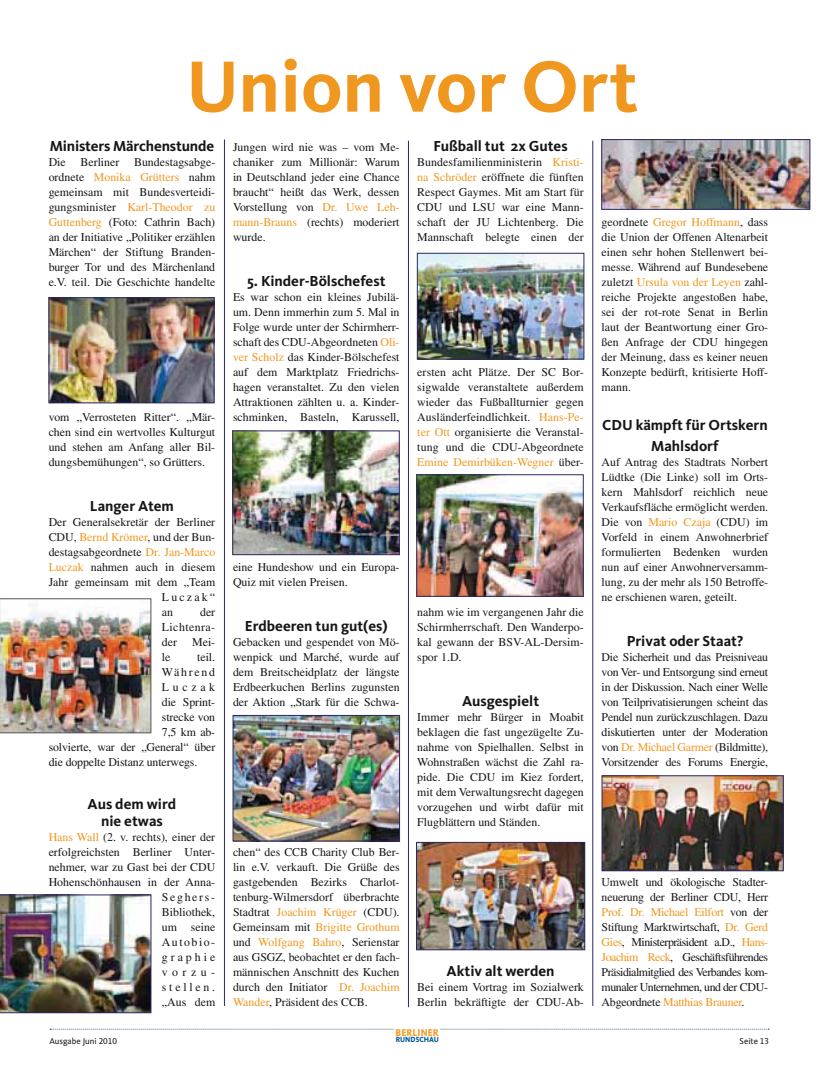
<style>
.page{position:relative;width:833px;height:1071px;background:#fff}
.page>*{position:absolute;margin:0;border:0;box-sizing:border-box;transform-origin:0 0}
.t1{font:700 75px "CDU Kievit Tab";color:#f09720}
.t2{font:700 15px/17.5px "CDU Kievit";color:#161619;text-align:center}
.t3{font:11.88px/15px "Times LT Std";color:#161619;text-align:justify}
.t4{font:11.88px "Times LT Std";letter-spacing:.15em;color:#161619}
.t5{font:800 10.25px "CDU Kievit";letter-spacing:.01em;color:#f29b1f;scale:.91 1}
.t6{font:8.75px "CDU Kievit Tab";color:#161619}
.t7{font:800 7.75px "CDU Kievit";color:#005a95;scale:.91 1}
.s1{color:#f09720}
</style>
<div class="page">
<svg style="left:50px;top:1028px;width:719px;height:1px"></svg>
<div style="left:394px;top:1028px;width:46px;height:17px;background:#fff"></div>
<img style="left:235px;top:717px;width:163px;height:122px">
<div style="left:233px;top:715px;width:167px;height:126px;border:1px solid #2d2762"></div>
<img style="left:418px;top:476px;width:163px;height:118px">
<div style="left:416px;top:474px;width:167px;height:122px;border:1px solid #2d2762"></div>
<img style="left:234px;top:432px;width:163px;height:121px">
<div style="left:232px;top:430px;width:167px;height:125px;border:1px solid #2d2762"></div>
<img style="left:0;top:894px;width:151px;height:118px">
<img style="left:51px;top:299px;width:161px;height:102px">
<div style="left:49px;top:297px;width:165px;height:106px;border:1px solid #2d2762"></div>
<hr style="left:408px;top:141px;width:1px;height:865px;background:#2c276c">
<hr style="left:592px;top:141px;width:1px;height:864px;background:#2c276c">
<img style="left:0;top:598px;width:151px;height:135px">
<img style="left:418px;top:843px;width:165px;height:104px">
<div style="left:416px;top:841px;width:169px;height:108px;border:1px solid #2d2762"></div>
<img style="left:603px;top:141px;width:205px;height:67px">
<div style="left:601px;top:139px;width:209px;height:71px;border:1px solid #2d2762"></div>
<hr style="left:224px;top:139px;width:1px;height:866px;background:#2c276c">
<img style="left:603px;top:777px;width:178px;height:91px">
<div style="left:601px;top:775px;width:182px;height:95px;border:1px solid #2d2762"></div>
<img style="left:419px;top:255px;width:163px;height:102px">
<div style="left:417px;top:253px;width:167px;height:106px;border:1px solid #2d2762"></div>
<h1 class="t1" style="left:186px;top:58px;width:454px">Union vor Ort</h1>
<p class="t2" style="left:50px;top:138px;width:166px">Ministers Märchenstunde</p>
<p class="t3" style="left:49px;top:155px;width:168px">Die Berliner Bundestagsabge&shy;ordnete <span class="s1">Monika Grütters</span> nahm gemeinsam mit Bundesverteidi&shy;gungsminister <span class="s1">Karl-Theodor zu Guttenberg</span> (Foto: Cathrin Bach) an der Initiative „Politiker erzählen Märchen“ der Stiftung Branden&shy;burger Tor und des Märchenland e.V. teil. Die Geschichte handelte</p>
<p class="t3" style="left:49px;top:410px;width:168px">vom „Verrosteten Ritter“. „Mär&shy;chen sind ein wertvolles Kulturgut und stehen am Anfang aller Bil&shy;dungsbemühungen“, so Grütters.</p>
<p class="t2" style="left:90px;top:498px;width:86px">Langer Atem</p>
<p class="t3" style="left:49px;top:515px;width:168px">Der Generalsekretär der Berliner</p>
<p class="t3" style="left:49px;top:530px;width:168px">CDU, <span class="s1">Bernd Krömer</span>, und der Bun-</p>
<p class="t3" style="left:49px;top:545px;width:168px">destagsabgeordnete <span class="s1">Dr. Jan-Marco</span></p>
<p class="t3" style="left:49px;top:560px;width:168px"><span class="s1">Luczak</span> nahmen auch in diesem</p>
<p class="t3" style="left:49px;top:575px;width:168px">Jahr gemeinsam mit dem „Team</p>
<p class="t3" style="left:162px;top:590px;width:55px">Luczak“</p>
<p class="t3" style="left:162px;top:605px;width:13px">an</p>
<p class="t3" style="left:162px;top:605px;width:55px;text-indent:38px">der Lichtenra&shy;der</p>
<p class="t3" style="left:192px;top:635px;width:25px">Mei-</p>
<p class="t3" style="left:162px;top:650px;width:10px">le</p>
<p class="t3" style="left:197px;top:650px;width:20px">teil.</p>
<p class="t4" style="left:162px;top:667px;width:55px">Während</p>
<p class="t3" style="left:162px;top:680px;width:55px">Luczak</p>
<p class="t3" style="left:162px;top:695px;width:55px">die Sprint-</p>
<p class="t3" style="left:162px;top:710px;width:55px">strecke von</p>
<p class="t3" style="left:162px;top:725px;width:55px">7,5 km ab-</p>
<p class="t3" style="left:49px;top:740px;width:168px">solvierte, war der „General“ über</p>
<p class="t3" style="left:49px;top:755px;width:150px">die doppelte Distanz unterwegs.</p>
<p class="t2" style="left:88px;top:796px;width:90px">Aus dem wird nie etwas</p>
<p class="t3" style="left:49px;top:830px;width:168px;text-align:right"><span class="s1">Hans Wall</span> (2. v. rechts), einer der erfolgreichsten Berliner Unter&shy;nehmer, war zu Gast bei der CDU<br>Hohenschönhausen in der Anna-<br>Seghers-<br>Bibliothek,<br>um seine<br>Autobio-<br>graphie<br>vorzu-<br>stellen.<br>„Aus dem</p>
<p class="t3" style="left:233px;top:140px;width:168px">Jungen wird nie was – vom Me&shy;chaniker zum Millionär: Warum in Deutschland jeder eine Chance braucht“ heißt das Werk, dessen Vorstellung von <span class="s1">Dr. Uwe Leh&shy;mann-Brauns</span> (rechts) moderiert wurde.</p>
<p class="t2" style="left:247px;top:273px;width:140px">5. Kinder-Bölschefest</p>
<p class="t3" style="left:233px;top:290px;width:168px">Es war schon ein kleines Jubilä&shy;um. Denn immerhin zum 5. Mal in Folge wurde unter der Schirmherr&shy;schaft des CDU-Abgeordneten <span class="s1">Oli&shy;ver Scholz</span> das Kinder-Bölschefest auf dem Marktplatz Friedrichs&shy;hagen veranstaltet. Zu den vielen Attraktionen zählten u. a. Kinder&shy;schminken, Basteln, Karussell,</p>
<p class="t2" style="left:433px;top:138px;width:136px">Fußball tut 2x Gutes</p>
<p class="t3" style="left:417px;top:155px;width:168px">Bundesfamilienministerin <span class="s1">Kristi&shy;na Schröder</span> eröffnete die fünften Respect Gaymes. Mit am Start für CDU und LSU war eine Mann&shy;schaft der JU Lichtenberg. Die Mannschaft belegte einen der</p>
<p class="t3" style="left:417px;top:365px;width:168px">ersten acht Plätze. Der SC Bor&shy;sigwalde veranstaltete außerdem wieder das Fußballturnier gegen Ausländerfeindlichkeit. <span class="s1">Hans-Pe&shy;ter Ott</span> organisierte die Veranstal&shy;tung und die CDU-Abgeordnete <span class="s1">Emine Demirbüken-Wegner</span> über-</p>
<p class="t3" style="left:233px;top:560px;width:168px">eine Hundeshow und ein Europa-<br>Quiz mit vielen Preisen.</p>
<p class="t2" style="left:245px;top:618px;width:144px">Erdbeeren tun gut(es)</p>
<p class="t3" style="left:233px;top:635px;width:168px">Gebacken und gespendet von Mö&shy;wenpick und Marché, wurde auf dem Breitscheidplatz der längste Erdbeerkuchen Berlins zugunsten der Aktion „Stark für die Schwa-</p>
<p class="t3" style="left:233px;top:845px;width:168px">chen“ des CCB Charity Club Ber&shy;lin e.V. verkauft. Die Grüße des gastgebenden Bezirks Charlot&shy;tenburg-Wilmersdorf überbrachte Stadtrat <span class="s1">Joachim Krüger</span> (CDU).<br>Gemeinsam mit <span class="s1">Brigitte Grothum </span>und <span class="s1">Wolfgang Bahro</span>, Serienstar aus GSGZ, beobachtet er den fach&shy;männischen Anschnitt des Kuchen durch den Initiator <span class="s1">Dr. Joachim Wander</span>, Präsident des CCB.</p>
<p class="t3" style="left:417px;top:605px;width:168px">nahm wie im vergangenen Jahr die Schirmherrschaft. Den Wanderpo&shy;kal gewann der BSV-AL-Dersim&shy;spor 1.D.</p>
<p class="t2" style="left:462px;top:693px;width:79px">Ausgespielt</p>
<p class="t3" style="left:417px;top:710px;width:168px">Immer mehr Bürger in Moabit beklagen die fast ungezügelte Zu&shy;nahme von Spielhallen. Selbst in Wohnstraßen wächst die Zahl ra&shy;pide. Die CDU im Kiez fordert, mit dem Verwaltungsrecht dagegen vorzugehen und wirbt dafür mit Flugblättern und Ständen.</p>
<p class="t2" style="left:446px;top:963px;width:110px">Aktiv alt werden</p>
<p class="t3" style="left:417px;top:980px;width:168px">Bei einem Vortrag im Sozialwerk<br>Berlin bekräftigte der CDU-Ab-</p>
<p class="t3" style="left:601px;top:215px;width:168px">geordnete <span class="s1">Gregor Hoffmann</span>, dass die Union der Offenen Altenarbeit einen sehr hohen Stellenwert bei&shy;messe. Während auf Bundesebene zuletzt <span class="s1">Ursula von der Leyen</span> zahl&shy;reiche Projekte angestoßen habe, sei der rot-rote Senat in Berlin laut der Beantwortung einer Gro&shy;ßen Anfrage der CDU hingegen der Meinung, dass es keiner neuen Konzepte bedürft, kritisierte Hoff&shy;mann.</p>
<p class="t2" style="left:602px;top:415px;width:167px;line-height:21.2px">CDU kämpft für Ortskern<br>Mahlsdorf</p>
<p class="t3" style="left:601px;top:455px;width:168px">Auf Antrag des Stadtrats Norbert Lüdtke (Die Linke) soll im Orts&shy;kern Mahlsdorf reichlich neue Verkaufsfläche ermöglicht werden.<br>Die von <span class="s1">Mario Czaja</span> (CDU) im Vorfeld in einem Anwohnerbrief formulierten Bedenken wurden nun auf einer Anwohnerversamm&shy;lung, zu der mehr als 150 Betroffe&shy;ne erschienen waren, geteilt.</p>
<p class="t2" style="left:626px;top:633px;width:118px">Privat oder Staat?</p>
<p class="t3" style="left:601px;top:650px;width:168px">Die Sicherheit und das Preisniveau von Ver- und Entsorgung sind erneut in der Diskussion. Nach einer Welle von Teilprivatisierungen scheint das Pendel nun zurückzuschlagen. Dazu diskutierten unter der Moderation von <span class="s1">Dr. Michael Garmer</span> (Bildmitte), Vorsitzender des Forums Energie,</p>
<p class="t3" style="left:601px;top:875px;width:168px">Umwelt und ökologische Stadter&shy;neuerung der Berliner CDU, Herr <span class="s1">Prof. Dr. Michael Eilfort</span> von der Stiftung Marktwirtschaft, <span class="s1">Dr. Gerd Gies</span>, Ministerpräsident a.D., <span class="s1">Hans-Joachim Reck</span>, Geschäftsführendes Präsidialmitglied des Verbandes kom&shy;munaler Unternehmen, und der CDU-Abgeordnete <span class="s1">Matthias Brauner</span>.</p>
<p class="t5" style="left:395px;top:1028px;width:49px">BERLINER</p>
<p class="t7" style="left:396px;top:1036px;width:49px">RUNDSCHAU</p>
<p class="t6" style="left:49px;top:1036px;width:69px">Ausgabe Juni 2010</p>
<p class="t6" style="left:739px;top:1036px;width:31px">Seite 13</p>
</div>
